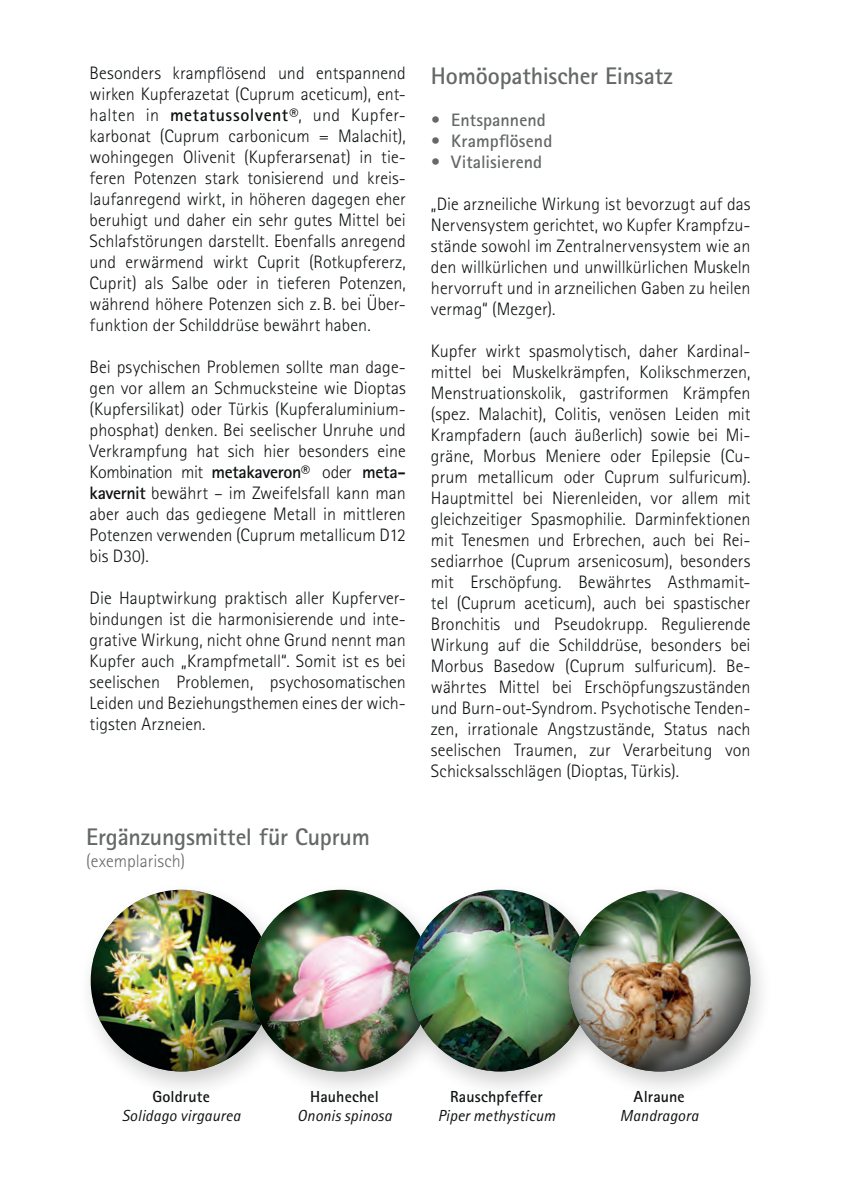
<style>
.page{position:relative;width:843px;height:1194px;background:#fff}
.page>*{position:absolute;margin:0;border:0;box-sizing:border-box;transform-origin:0 0}
.t1{font:700 24px "Rotis Sans Serif Std";letter-spacing:-.01em;color:#656868}
.t2{font:300 18px/21px "Rotis Sans Serif Std";color:#101314;text-align:justify}
.t3{font:700 18px "Rotis Sans Serif Std";letter-spacing:.005em;color:#656868}
.t4{font:300 18px "Rotis Sans Serif Std";color:#656868}
.t5{font:italic 16px "Rotis Sans Serif Std";letter-spacing:.01em;color:#101314}
.t6{font:700 16px "Rotis Sans Serif Std";letter-spacing:.01em;color:#101314}
.s1{font-weight:700}
</style>
<div class="page">
<div style="left:77px;top:881px;width:219px;height:219px;background:#101314;opacity:.2"></div>
<img style="left:87px;top:889px;width:149px;height:184px">
<img style="left:104px;top:897px;width:86px;height:86px;border-radius:50%">
<div style="left:236px;top:881px;width:219px;height:219px;background:#101314;opacity:.2"></div>
<img style="left:246px;top:889px;width:149px;height:184px">
<img style="left:263px;top:897px;width:86px;height:86px;border-radius:50%">
<div style="left:395px;top:881px;width:219px;height:219px;background:#101314;opacity:.2"></div>
<img style="left:405px;top:889px;width:150px;height:184px">
<img style="left:422px;top:897px;width:86px;height:86px;border-radius:50%">
<div style="left:555px;top:881px;width:218px;height:219px;background:#101314;opacity:.2"></div>
<img style="left:565px;top:889px;width:185px;height:184px">
<img style="left:581px;top:897px;width:86px;height:86px;border-radius:50%">
<p class="t2" style="left:90px;top:63px;width:318px">Besonders krampflösend und entspannend wirken Kupferazetat (Cuprum aceticum), ent&shy;halten in <span class="s1">metatussolvent®</span>, und Kupfer&shy;karbonat (Cuprum carbonicum = Malachit), wohingegen Olivenit (Kupferarsenat) in tie&shy;feren Potenzen stark tonisierend und kreis&shy;laufanregend wirkt, in höheren dagegen eher beruhigt und daher ein sehr gutes Mittel bei Schlafstörungen darstellt. Ebenfalls anregend und erwärmend wirkt Cuprit (Rotkupfererz, Cuprit) als Salbe oder in tieferen Potenzen, während höhere Potenzen sich z.B. bei Über&shy;funktion der Schilddrüse bewährt haben.</p>
<p class="t2" style="left:90px;top:357px;width:318px">Bei psychischen Problemen sollte man dage&shy;gen vor allem an Schmucksteine wie Dioptas (Kupfersilikat) oder Türkis (Kupferaluminium&shy;phosphat) denken. Bei seelischer Unruhe und Verkrampfung hat sich hier besonders eine Kombination mit <span class="s1">metakaveron®</span> oder <span class="s1">meta&shy;kavernit</span> bewährt – im Zweifelsfall kann man aber auch das gediegene Metall in mittleren Potenzen verwenden (Cuprum metallicum D12 bis D30).</p>
<p class="t2" style="left:90px;top:588px;width:318px">Die Hauptwirkung praktisch aller Kupferver&shy;bindungen ist die harmonisierende und inte&shy;grative Wirkung, nicht ohne Grund nennt man Kupfer auch „Krampfmetall“. Somit ist es bei seelischen Problemen, psychosomatischen Leiden und Beziehungsthemen eines der wich&shy;tigsten Arzneien.</p>
<h1 class="t1" style="left:86px;top:822px;width:285px">Ergänzungsmittel für Cuprum</h1>
<p class="t4" style="left:86px;top:850px;width:100px">(exemplarisch)</p>
<h1 class="t1" style="left:431px;top:60px;width:243px">Homöopathischer Einsatz</h1>
<p class="t3" style="left:431px;top:108px;width:116px">• Entspannend</p>
<p class="t3" style="left:431px;top:129px;width:123px">• Krampflösend</p>
<p class="t3" style="left:431px;top:150px;width:113px">• Vitalisierend</p>
<p class="t2" style="left:431px;top:193px;width:321px">„Die arzneiliche Wirkung ist bevorzugt auf das Nervensystem gerichtet, wo Kupfer Krampfzu&shy;stände sowohl im Zentralnervensystem wie an den willkürlichen und unwillkürlichen Muskeln hervorruft und in arzneilichen Gaben zu heilen vermag“ (Mezger).</p>
<p class="t2" style="left:431px;top:340px;width:321px">Kupfer wirkt spasmolytisch, daher Kardinal&shy;mittel bei Muskelkrämpfen, Kolikschmerzen, Menstruationskolik, gastriformen Krämpfen (spez. Malachit), Colitis, venösen Leiden mit Krampfadern (auch äußerlich) sowie bei Mi&shy;gräne, Morbus Meniere oder Epilepsie (Cu&shy;prum metallicum oder Cuprum sulfuricum).<br>Hauptmittel bei Nierenleiden, vor allem mit gleichzeitiger Spasmophilie. Darminfektionen mit Tenesmen und Erbrechen, auch bei Rei&shy;sediarrhoe (Cuprum arsenicosum), besonders mit Erschöpfung. Bewährtes Asthmamit&shy;tel (Cuprum aceticum), auch bei spastischer Bronchitis und Pseudokrupp. Regulierende Wirkung auf die Schilddrüse, besonders bei Morbus Basedow (Cuprum sulfuricum). Be&shy;währtes Mittel bei Erschöpfungszuständen und Burn-out-Syndrom. Psychotische Tenden&shy;zen, irrationale Angstzustände, Status nach seelischen Traumen, zur Verarbeitung von Schicksalsschlägen (Dioptas, Türkis).</p>
<p class="t6" style="left:152px;top:1086px;width:59px">Goldrute</p>
<p class="t5" style="left:122px;top:1106px;width:120px">Solidago virgaurea</p>
<p class="t6" style="left:310px;top:1086px;width:70px">Hauhechel</p>
<p class="t5" style="left:297px;top:1106px;width:96px">Ononis spinosa</p>
<p class="t6" style="left:450px;top:1086px;width:94px">Rauschpfeffer</p>
<p class="t5" style="left:437px;top:1106px;width:119px">Piper methysticum</p>
<p class="t6" style="left:633px;top:1086px;width:53px">Alraune</p>
<p class="t5" style="left:619px;top:1106px;width:80px">Mandragora</p>
</div>
